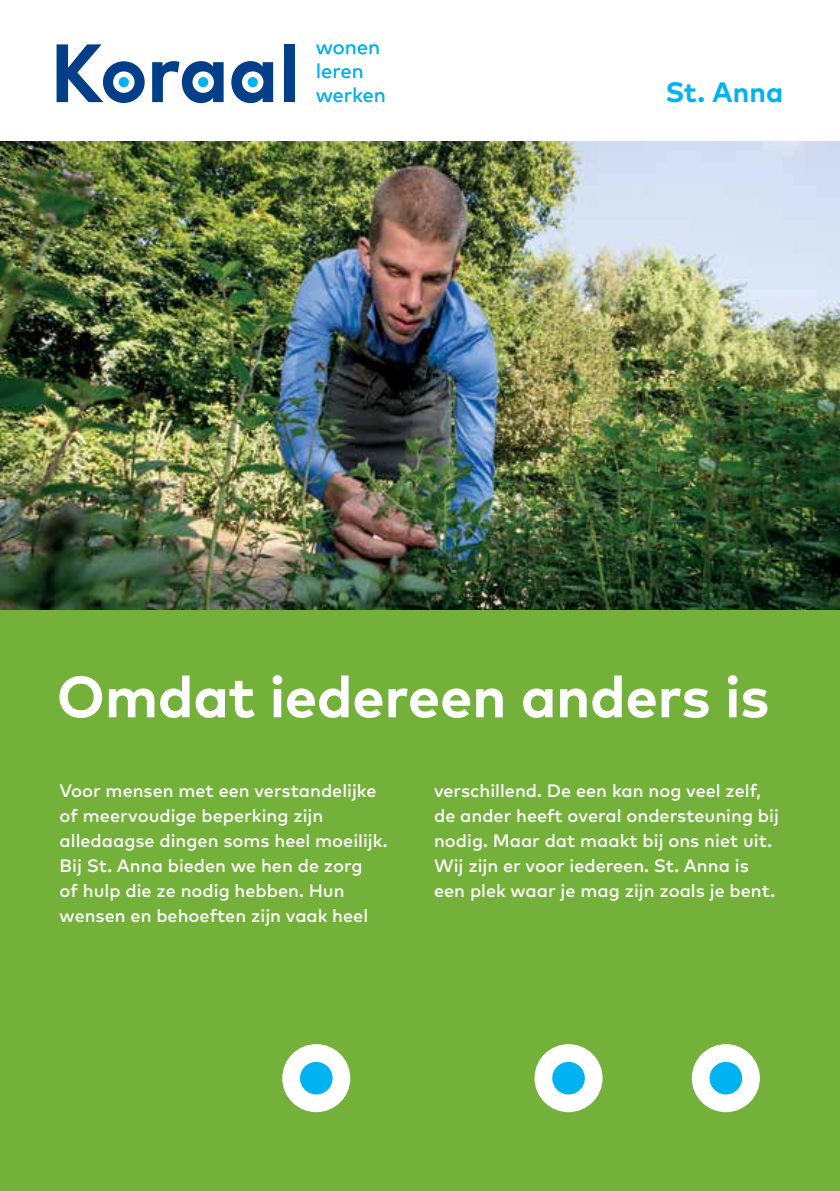
<style>
.page{position:relative;width:840px;height:1191px;background:#fff}
.page>*{position:absolute;margin:0;border:0;box-sizing:border-box;transform-origin:0 0}
.t1{font:700 58px "Mark OT";letter-spacing:-.005em;color:#fff}
.t2{font:700 28px "Mark OT";color:#00b3f0}
.t3{font:500 18px/25px "Mark OT";color:#fff}
</style>
<div class="page">
<img style="left:0;top:142px;width:839px;height:468px">
<div style="left:0;top:610px;width:839px;height:581px;background:#74b13b"></div>
<svg style="left:231px;top:61px;width:42px;height:42px"></svg>
<div style="left:247px;top:77px;width:11px;height:10px;background:#00b3f0;border-radius:50%"></div>
<svg style="left:57px;top:44px;width:88px;height:59px"></svg>
<svg style="left:152px;top:61px;width:71px;height:42px"></svg>
<div style="left:283px;top:44px;width:11px;height:58px;background:#023f88"></div>
<svg style="left:316px;top:87px;width:68px;height:15px"></svg>
<svg style="left:317px;top:63px;width:45px;height:15px"></svg>
<svg style="left:316px;top:44px;width:62px;height:10px"></svg>
<div style="left:534px;top:1044px;width:68px;height:68px;background:#fff;border-radius:50%"></div>
<div style="left:552px;top:1061px;width:32px;height:33px;background:#00b3f0;border-radius:50%"></div>
<div style="left:691px;top:1044px;width:68px;height:68px;background:#fff;border-radius:50%"></div>
<div style="left:709px;top:1061px;width:32px;height:33px;background:#00b3f0;border-radius:50%"></div>
<div style="left:282px;top:1044px;width:68px;height:68px;background:#fff;border-radius:50%"></div>
<div style="left:300px;top:1061px;width:32px;height:33px;background:#00b3f0;border-radius:50%"></div>
<h2 class="t2" style="left:665px;top:74px;width:119px">St. Anna</h2>
<h1 class="t1" style="left:57px;top:659px;width:713px">Omdat iedereen anders is</h1>
<p class="t3" style="left:60px;top:778px;width:329px">Voor mensen met een verstandelijke of meervoudige beperking zijn alledaagse dingen soms heel moeilijk.<br>Bij St. Anna bieden we hen de zorg<br>of hulp die ze nodig hebben. Hun wensen en behoeften zijn vaak heel</p>
<p class="t3" style="left:434px;top:778px;width:346px">verschillend. De een kan nog veel zelf, de ander heeft overal ondersteuning bij nodig. Maar dat maakt bij ons niet uit.<br>Wij zijn er voor iedereen. St. Anna is een plek waar je mag zijn zoals je bent.</p>
</div>
